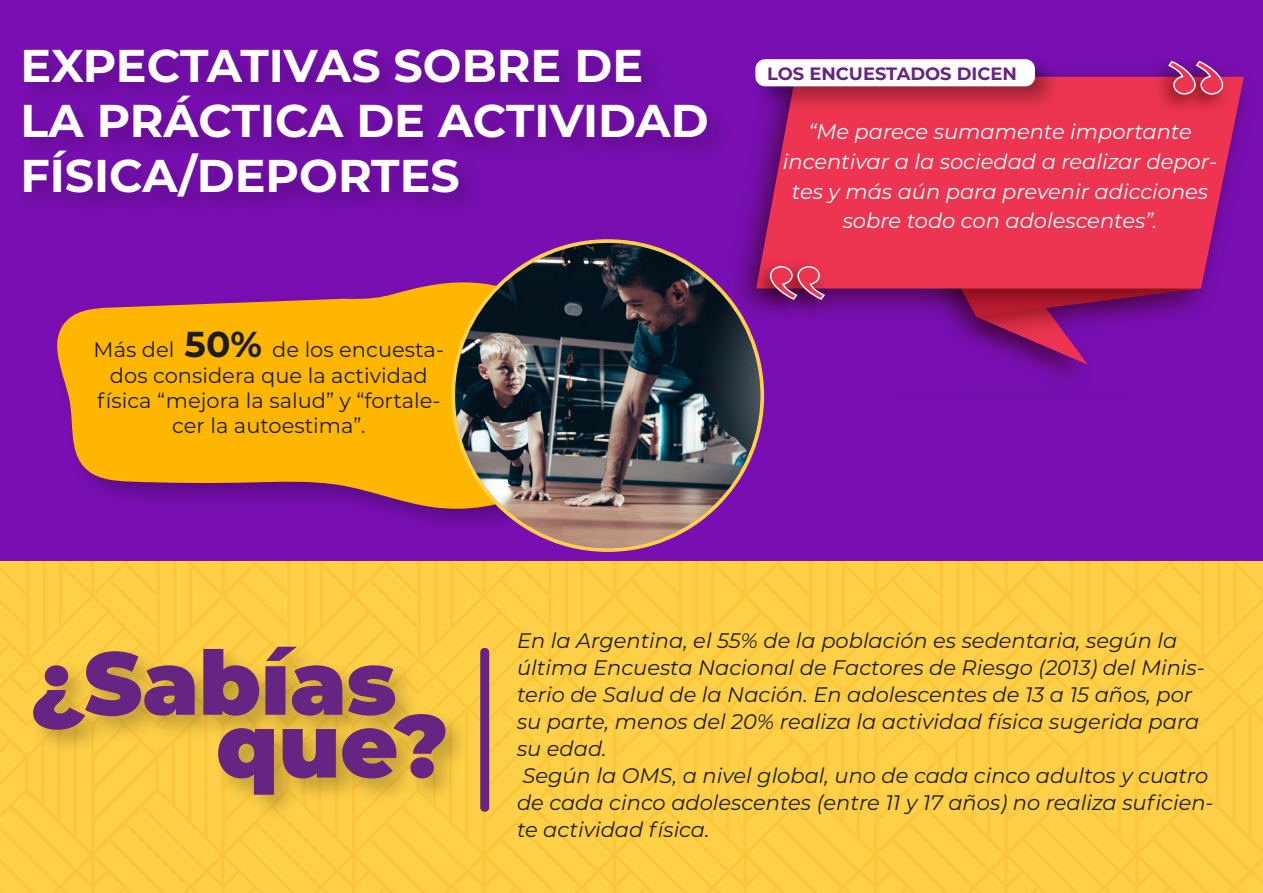
<style>
.page{position:relative;width:1263px;height:893px;background:#fff}
.page>*{position:absolute;margin:0;border:0;box-sizing:border-box;transform-origin:0 0}
.t1{font:900 88.65px/62.8px "Montserrat";color:#662483}
.t2{font:700 45.9px/55.1px "Montserrat";color:#fff}
.t3{font:italic 21px/27px "Montserrat";color:#1d1d1b}
.t4{font:italic 21px/29.7px "Montserrat";color:#fff;text-align:center}
.t5{font:21px/25.2px "Montserrat";color:#1d1d1b;text-align:center}
.t6{font:700 17.85px "Montserrat";color:#662483}
.s1{font-weight:700;font-size:36px}
</style>
<div class="page">
<div style="left:0;top:0;width:1263px;height:620px;background:#790fb2"></div>
<svg style="left:948px;top:329px;width:144px;height:36px"></svg>
<img style="left:755px;top:72px;width:490px;height:257px">
<svg style="left:756px;top:77px;width:488px;height:211px;background:#e23157"></svg>
<img style="left:764px;top:249px;width:78px;height:79px">
<svg style="left:769px;top:265px;width:57px;height:36px;background:#c14468"></svg>
<img style="left:1139px;top:62px;width:101px;height:62px">
<svg style="left:1167px;top:60px;width:57px;height:35px"></svg>
<div style="left:0;top:562px;width:1263px;height:331px;background:linear-gradient(to right,#fece45,#fece45)"></div>
<img style="left:18px;top:627px;width:464px;height:208px">
<svg style="left:480px;top:646px;width:9px;height:167px;background:#6e2d7f"></svg>
<svg style="left:57px;top:282px;width:394px;height:230px;fill:#ffb600"></svg>
<img style="left:754px;top:59px;width:314px;height:61px">
<div style="left:755px;top:59px;width:280px;height:27px;background:#fff;border-radius:10px"></div>
<svg style="left:451px;top:239px;width:313px;height:313px"></svg>
<img style="left:455px;top:243px;width:305px;height:305px;border-radius:153px">
<h2 class="t2" style="left:21px;top:35px;width:690px">EXPECTATIVAS SOBRE DE<br>LA PRÁCTICA DE ACTIVIDAD<br>FÍSICA/DEPORTES</h2>
<p class="t5" style="left:94px;top:337px;width:352px">Más del <span class="s1">50%</span> de los encuesta&shy;dos considera que la actividad física “mejora la salud” y “fortale&shy;cer la autoestima”.</p>
<p class="t6" style="left:767px;top:60px;width:251px">LOS ENCUESTADOS DICEN</p>
<p class="t4" style="left:783px;top:116px;width:436px">“Me parece sumamente importante incentivar a la sociedad a realizar depor&shy;tes y más aún para prevenir adicciones sobre todo con adolescentes”.</p>
<h1 class="t1" style="left:216px;top:646px;width:234px;text-indent:-186px">¿Sabías que?</h1>
<p class="t3" style="left:517px;top:626px;width:698px">En la Argentina, el 55% de la población es sedentaria, según la última Encuesta Nacional de Factores de Riesgo (2013) del Minis&shy;terio de Salud de la Nación. En adolescentes de 13 a 15 años, por su parte, menos del 20% realiza la actividad física sugerida para su edad.<br>Según la OMS, a nivel global, uno de cada cinco adultos y cuatro de cada cinco adolescentes (entre 11 y 17 años) no realiza suficien&shy;te actividad física.</p>
</div>
